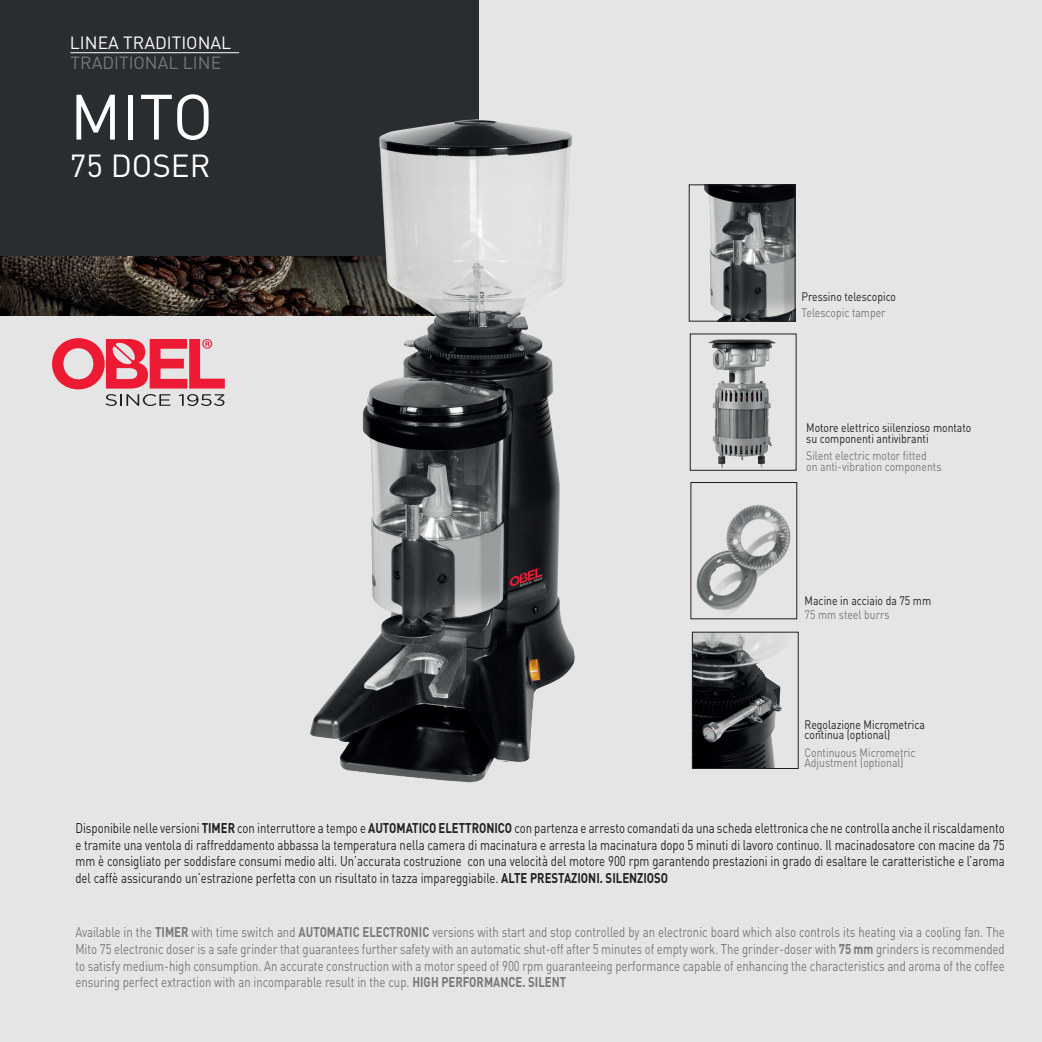
<style>
.page{position:relative;width:1042px;height:1042px;background:#e5e5e5}
.page>*{position:absolute;margin:0;border:0;box-sizing:border-box;transform-origin:0 0}
.t1{font:63px "DIN";color:#fff}
.t2{font:31.5px "DIN";color:#fff}
.t3{font:17.5px "DIN";color:#fff}
.t4{font:17.5px "DIN";color:#76787b}
.t5{font:14px/16.8px "DIN";color:#231f20;text-align:justify;scale:.81 1}
.t6{font:14px/16.8px "DIN";color:#76787b;text-align:justify;scale:.81 1}
.t7{font:12.25px/10.5px "DIN";color:#231f20;scale:.85 1}
.t8{font:12.25px/10.5px "DIN";color:#76787b;scale:.85 1}
.s1{font-weight:700}
</style>
<div class="page">
<img style="left:0;top:256px;width:233px;height:60px">
<div style="left:0;top:0;width:479px;height:256px;background:#292d2f"></div>
<img style="left:233px;top:119px;width:342px;height:664px">
<img style="left:704px;top:187px;width:89px;height:132px">
<div style="left:689px;top:185px;width:106px;height:136px;border:1px solid #231f20"></div>
<img style="left:708px;top:339px;width:68px;height:129px">
<img style="left:694px;top:634px;width:90px;height:133px">
<div style="left:692px;top:632px;width:106px;height:137px;border:1px solid #231f20"></div>
<img style="left:696px;top:505px;width:95px;height:108px">
<div style="left:691px;top:482px;width:106px;height:137px;border:1px solid #231f20"></div>
<hr style="left:70px;top:52px;width:169px;height:1px;background:#fff">
<svg style="left:52px;top:338px;width:173px;height:68px"></svg>
<p class="t3" style="left:70px;top:32px;width:163px">LINEA TRADITIONAL</p>
<p class="t4" style="left:71px;top:52px;width:152px">TRADITIONAL LINE</p>
<h1 class="t1" style="left:70px;top:78px;width:145px">MITO</h1>
<h2 class="t2" style="left:70px;top:146px;width:142px">75 DOSER</h2>
<p class="t7" style="left:801px;top:291px;width:113px">Pressino telescopico</p>
<p class="t8" style="left:801px;top:307px;width:100px">Telescopic tamper</p>
<p class="t7" style="left:806px;top:422px;width:196px">Motore elettrico siilenzioso montato su componenti antivibranti</p>
<p class="t8" style="left:806px;top:450px;width:161px">Silent electric motor fitted<br>on anti-vibration components</p>
<p class="t7" style="left:804px;top:595px;width:150px">Macine in acciaio da 75 mm</p>
<p class="t8" style="left:804px;top:609px;width:101px">75 mm steel burrs</p>
<p class="t7" style="left:804px;top:719px;width:143px">Regolazione Micrometrica continua (optional)</p>
<p class="t8" style="left:804px;top:747px;width:132px">Continuous Micrometric<br>Adjustment (optional)</p>
<p class="t5" style="left:75px;top:819px;width:1149px">Disponibile nelle versioni <span class="s1">TIMER</span> con interruttore a tempo e <span class="s1">AUTOMATICO ELETTRONICO</span> con partenza e arresto comandati da una scheda elettronica che ne controlla anche il riscaldamento e tramite una ventola di raffreddamento abbassa la temperatura nella camera di macinatura e arresta la macinatura dopo 5 minuti di lavoro continuo. Il macinadosatore con macine da 75 mm è consigliato per soddisfare consumi medio alti. Un’accurata costruzione con una velocità del motore 900 rpm garantendo prestazioni in grado di esaltare le caratteristiche e l’aroma del caffè assicurando un’estrazione perfetta con un risultato in tazza impareggiabile. <span class="s1">ALTE PRESTAZIONI. SILENZIOSO</span></p>
<p class="t6" style="left:75px;top:923px;width:1149px">Available in the <span class="s1">TIMER</span> with time switch and <span class="s1">AUTOMATIC ELECTRONIC</span> versions with start and stop controlled by an electronic board which also controls its heating via a cooling fan. The Mito 75 electronic doser is a safe grinder that guarantees further safety with an automatic shut-off after 5 minutes of empty work. The grinder-doser with <span class="s1">75 mm</span> grinders is recommended to satisfy medium-high consumption. An accurate construction with a motor speed of 900 rpm guaranteeing performance capable of enhancing the characteristics and aroma of the coffee ensuring perfect extraction with an incomparable result in the cup. <span class="s1">HIGH PERFORMANCE. SILENT</span></p>
</div>
